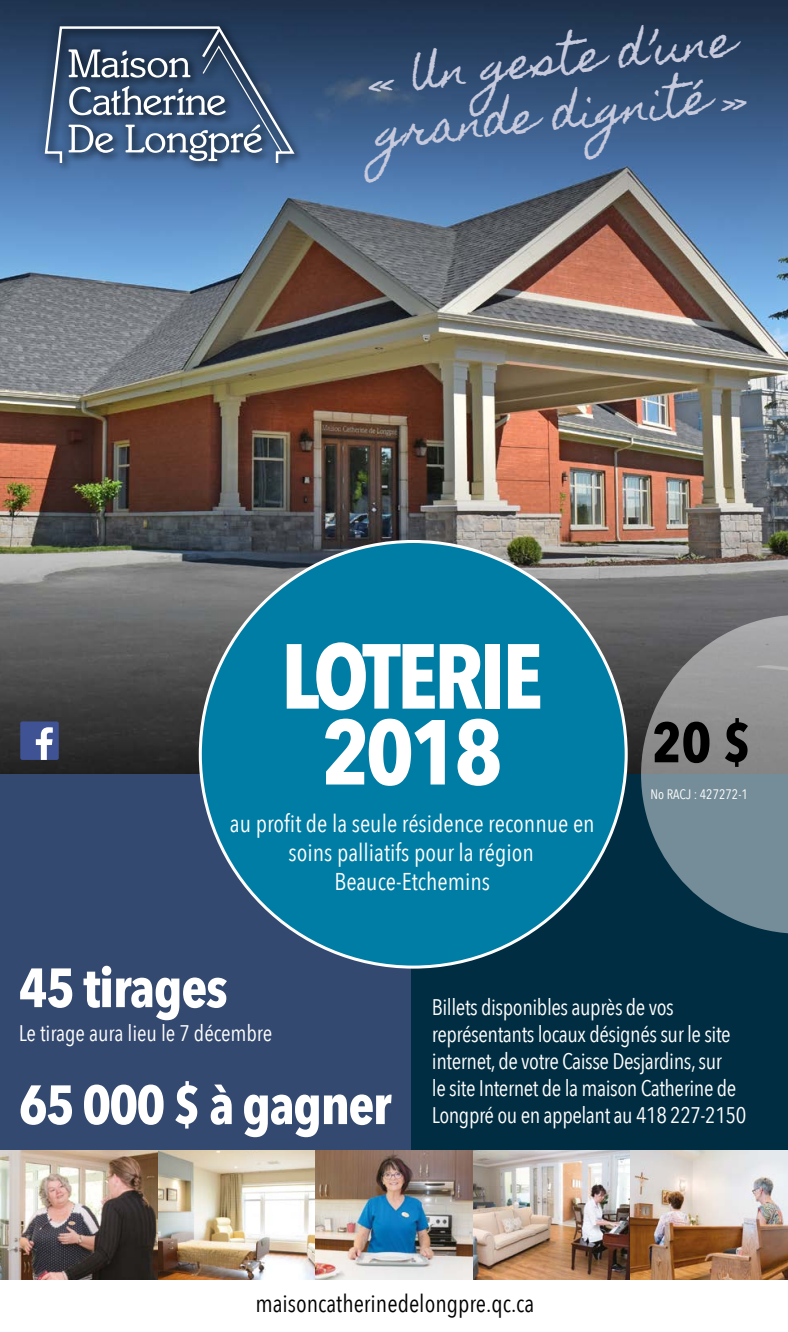
<style>
.page{position:relative;width:788px;height:1332px;background:#fff}
.page>*{position:absolute;margin:0;border:0;box-sizing:border-box;transform-origin:0 0}
.t1{font:700 91.12px/75.8px "Avenir Next Condensed";letter-spacing:-.04em;color:#fff;text-align:center}
.t2{font:700 56.25px "Avenir Next Condensed";color:#000}
.t3{font:700 54.68px "Avenir Next Condensed";letter-spacing:-.03em;color:#fff}
.t4{font:42.52px/54.7px "Homemade Apple";color:#c7cadd}
.t5{font:24.3px/29.2px "Avenir Next Condensed";color:#fff;text-align:center}
.t6{font:24.3px "Avenir Next Condensed";color:#000}
.t7{font:22.5px/27px "Avenir Next Condensed";letter-spacing:-.02em;color:#fff}
.t8{font:13.72px "Avenir Next Condensed";color:#fff}
</style>
<div class="page">
<div style="left:411px;top:774px;width:376px;height:376px;background:#002d41"></div>
<div style="left:0;top:774px;width:411px;height:376px;background:#344970"></div>
<img style="left:0;top:0;width:787px;height:774px">
<div style="left:34px;top:15px;width:270px;height:159px;background:#000;opacity:.6"></div>
<svg style="left:43px;top:25px;width:254px;height:140px;background:#4d6482"></svg>
<div style="left:200px;top:541px;width:426px;height:426px;background:#007da5;border-radius:50%"></div>
<img style="left:1px;top:1150px;width:786px;height:129px">
<svg style="left:641px;top:615px;width:146px;height:319px;background:#6f7e85"></svg>
<div style="left:20px;top:721px;width:39px;height:39px;background:#3e5294;border-radius:2px"></div>
<svg style="left:36px;top:727px;width:17px;height:33px"></svg>
<h3 class="t4" style="left:369px;top:52px;width:375px;rotate:-6deg">« Un geste d’une grande dignité »</h3>
<h1 class="t1" style="left:281px;top:638px;width:263px">LOTERIE<br>2018</h1>
<p class="t5" style="left:230px;top:808px;width:366px">au profit de la seule résidence reconnue en soins palliatifs pour la région<br>Beauce-Etchemins</p>
<h2 class="t2" style="left:652px;top:708px;width:101px">20 $</h2>
<p class="t8" style="left:650px;top:782px;width:99px">No RACJ : 427272-1</p>
<h3 class="t3" style="left:19px;top:954px;width:210px">45 tirages</h3>
<p class="t7" style="left:19px;top:1018px;width:255px">Le tirage aura lieu le 7 décembre</p>
<h3 class="t3" style="left:19px;top:1071px;width:374px">65 000 $ à gagner</h3>
<p class="t7" style="left:432px;top:993px;width:316px">Billets disponibles auprès de vos représentants locaux désignés sur le site internet, de votre Caisse Desjardins, sur<br>le site Internet de la maison Catherine de Longpré ou en appelant au 418 227-2150</p>
<p class="t6" style="left:255px;top:1283px;width:280px">maisoncatherinedelongpre.qc.ca</p>
</div>
